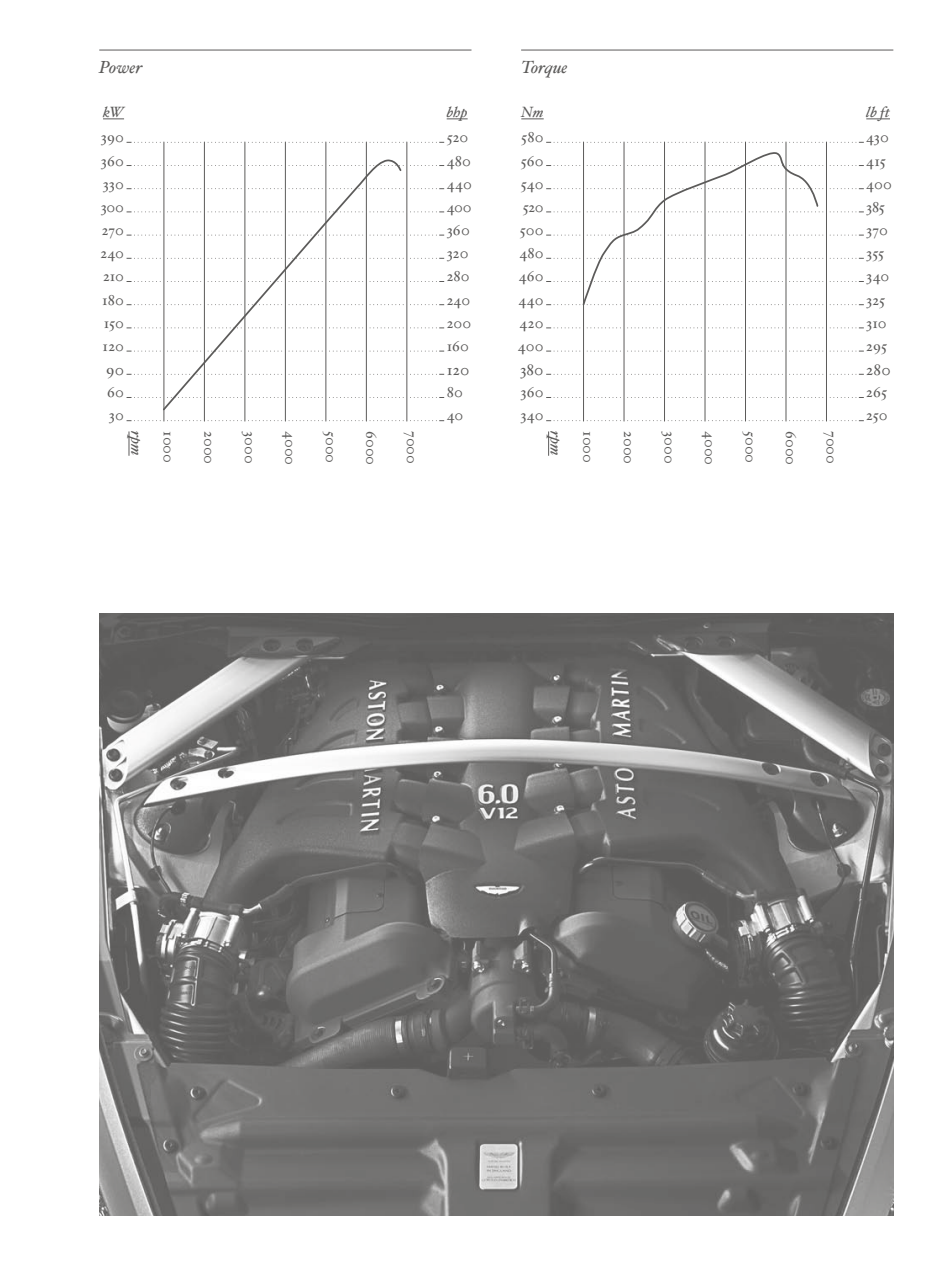
<style>
.page{position:relative;width:943px;height:1265px;background:#fff}
.page>*{position:absolute;margin:0;border:0;box-sizing:border-box;transform-origin:0 0}
.t1{font:italic 17.5px "Hoefler Text";letter-spacing:-.005em;color:#5c5b5a}
.t2{font:15.75px "Hoefler Text";letter-spacing:.01em;color:#5c5b5a}
.t3{font:italic 15.75px "Hoefler Text";color:#5c5b5a}
.t4{font:14.88px "Hoefler Text";letter-spacing:-.01em;color:#5c5b5a}
.t5{font:italic 14.88px "Hoefler Text";letter-spacing:.005em;color:#5c5b5a}
</style>
<div class="page">
<img style="left:99px;top:614px;width:794px;height:601px">
<svg style="left:163px;top:159px;width:239px;height:252px"></svg>
<hr style="left:583px;top:142px;width:1px;height:279px;background:#5c5b5a">
<hr style="left:623px;top:142px;width:1px;height:279px;background:#5c5b5a">
<hr style="left:664px;top:142px;width:1px;height:279px;background:#5c5b5a">
<hr style="left:704px;top:142px;width:1px;height:279px;background:#5c5b5a">
<hr style="left:745px;top:142px;width:1px;height:279px;background:#5c5b5a">
<hr style="left:785px;top:142px;width:1px;height:279px;background:#5c5b5a">
<hr style="left:826px;top:142px;width:1px;height:279px;background:#5c5b5a">
<hr style="left:164px;top:142px;width:1px;height:279px;background:#5c5b5a">
<hr style="left:204px;top:142px;width:1px;height:279px;background:#5c5b5a">
<hr style="left:244px;top:142px;width:1px;height:279px;background:#5c5b5a">
<hr style="left:285px;top:142px;width:1px;height:279px;background:#5c5b5a">
<hr style="left:325px;top:142px;width:1px;height:279px;background:#5c5b5a">
<hr style="left:366px;top:142px;width:1px;height:279px;background:#5c5b5a">
<hr style="left:406px;top:142px;width:1px;height:279px;background:#5c5b5a">
<svg style="left:126px;top:420px;width:318px;height:1px"></svg>
<svg style="left:126px;top:142px;width:318px;height:1px"></svg>
<svg style="left:126px;top:304px;width:318px;height:1px"></svg>
<svg style="left:126px;top:235px;width:318px;height:1px"></svg>
<svg style="left:126px;top:165px;width:318px;height:1px"></svg>
<svg style="left:126px;top:327px;width:318px;height:1px"></svg>
<svg style="left:126px;top:258px;width:318px;height:1px"></svg>
<svg style="left:126px;top:188px;width:318px;height:1px"></svg>
<svg style="left:126px;top:351px;width:318px;height:1px"></svg>
<svg style="left:126px;top:281px;width:318px;height:1px"></svg>
<svg style="left:126px;top:397px;width:318px;height:1px"></svg>
<svg style="left:126px;top:211px;width:318px;height:1px"></svg>
<svg style="left:126px;top:374px;width:318px;height:1px"></svg>
<svg style="left:546px;top:420px;width:317px;height:1px"></svg>
<svg style="left:546px;top:142px;width:317px;height:1px"></svg>
<svg style="left:546px;top:327px;width:317px;height:1px"></svg>
<svg style="left:546px;top:351px;width:317px;height:1px"></svg>
<svg style="left:546px;top:397px;width:317px;height:1px"></svg>
<svg style="left:546px;top:150px;width:317px;height:156px"></svg>
<svg style="left:546px;top:374px;width:317px;height:1px"></svg>
<hr style="left:99px;top:50px;width:372px;height:1px;background:#5c5b5a">
<hr style="left:521px;top:50px;width:372px;height:1px;background:#5c5b5a">
<svg style="left:129px;top:431px;width:1px;height:25px"></svg>
<svg style="left:548px;top:431px;width:1px;height:25px"></svg>
<svg style="left:103px;top:118px;width:21px;height:1px"></svg>
<svg style="left:521px;top:118px;width:22px;height:1px"></svg>
<svg style="left:446px;top:118px;width:21px;height:1px"></svg>
<svg style="left:866px;top:118px;width:24px;height:1px"></svg>
<p class="t1" style="left:99px;top:57px;width:45px">Power</p>
<p class="t1" style="left:521px;top:57px;width:48px">Torque</p>
<p class="t5" style="left:103px;top:103px;width:23px">kW</p>
<p class="t5" style="left:446px;top:103px;width:22px">bhp</p>
<p class="t5" style="left:521px;top:103px;width:24px">Nm</p>
<p class="t5" style="left:866px;top:103px;width:25px">lb ft</p>
<p class="t4" style="left:101px;top:128px;width:25px">390</p>
<p class="t4" style="left:446px;top:128px;width:23px">520</p>
<p class="t4" style="left:521px;top:128px;width:24px">580</p>
<p class="t4" style="left:866px;top:128px;width:24px">430</p>
<p class="t4" style="left:101px;top:152px;width:25px">360</p>
<p class="t4" style="left:446px;top:152px;width:26px">480</p>
<p class="t4" style="left:520px;top:152px;width:24px">560</p>
<p class="t4" style="left:866px;top:152px;width:21px">415</p>
<p class="t4" style="left:103px;top:175px;width:23px">330</p>
<p class="t4" style="left:521px;top:175px;width:24px">540</p>
<p class="t4" style="left:446px;top:175px;width:27px">440</p>
<p class="t4" style="left:866px;top:175px;width:27px">400</p>
<p class="t4" style="left:446px;top:198px;width:26px">400</p>
<p class="t4" style="left:866px;top:198px;width:20px">385</p>
<p class="t4" style="left:101px;top:198px;width:25px">300</p>
<p class="t4" style="left:523px;top:198px;width:22px">520</p>
<p class="t4" style="left:446px;top:221px;width:25px">360</p>
<p class="t4" style="left:866px;top:221px;width:23px">370</p>
<p class="t4" style="left:102px;top:221px;width:24px">270</p>
<p class="t4" style="left:520px;top:221px;width:25px">500</p>
<p class="t4" style="left:100px;top:244px;width:25px">240</p>
<p class="t4" style="left:519px;top:244px;width:26px">480</p>
<p class="t4" style="left:446px;top:244px;width:23px">320</p>
<p class="t4" style="left:866px;top:244px;width:20px">355</p>
<p class="t4" style="left:103px;top:268px;width:22px">210</p>
<p class="t4" style="left:519px;top:268px;width:26px">460</p>
<p class="t4" style="left:446px;top:268px;width:25px">280</p>
<p class="t4" style="left:866px;top:268px;width:25px">340</p>
<p class="t4" style="left:102px;top:291px;width:23px">180</p>
<p class="t4" style="left:518px;top:291px;width:27px">440</p>
<p class="t4" style="left:446px;top:291px;width:25px">240</p>
<p class="t4" style="left:866px;top:291px;width:21px">325</p>
<p class="t4" style="left:104px;top:314px;width:22px">150</p>
<p class="t4" style="left:519px;top:314px;width:26px">420</p>
<p class="t4" style="left:446px;top:314px;width:26px">200</p>
<p class="t4" style="left:866px;top:314px;width:22px">310</p>
<p class="t4" style="left:446px;top:337px;width:24px">160</p>
<p class="t4" style="left:866px;top:337px;width:22px">295</p>
<p class="t4" style="left:102px;top:337px;width:23px">120</p>
<p class="t4" style="left:518px;top:337px;width:27px">400</p>
<p class="t2" style="left:106px;top:360px;width:19px">90</p>
<p class="t2" style="left:520px;top:360px;width:25px">380</p>
<p class="t2" style="left:446px;top:360px;width:24px">120</p>
<p class="t2" style="left:866px;top:360px;width:26px">280</p>
<p class="t4" style="left:107px;top:384px;width:18px">60</p>
<p class="t4" style="left:520px;top:384px;width:25px">360</p>
<p class="t4" style="left:446px;top:384px;width:18px">80</p>
<p class="t4" style="left:866px;top:384px;width:23px">265</p>
<p class="t4" style="left:446px;top:407px;width:18px">40</p>
<p class="t4" style="left:866px;top:407px;width:23px">250</p>
<p class="t4" style="left:109px;top:407px;width:17px">30</p>
<p class="t4" style="left:520px;top:407px;width:25px">340</p>
<p class="t3" style="left:146px;top:431px;width:26px;rotate:90deg">rpm</p>
<p class="t4" style="left:178px;top:431px;width:33px;rotate:90deg">1000</p>
<p class="t4" style="left:218px;top:431px;width:34px;rotate:90deg">2000</p>
<p class="t4" style="left:259px;top:431px;width:34px;rotate:90deg">3000</p>
<p class="t4" style="left:299px;top:431px;width:35px;rotate:90deg">4000</p>
<p class="t4" style="left:340px;top:431px;width:33px;rotate:90deg">5000</p>
<p class="t4" style="left:380px;top:431px;width:35px;rotate:90deg">6000</p>
<p class="t4" style="left:421px;top:431px;width:34px;rotate:90deg">7000</p>
<p class="t3" style="left:565px;top:431px;width:26px;rotate:90deg">rpm</p>
<p class="t4" style="left:597px;top:431px;width:33px;rotate:90deg">1000</p>
<p class="t4" style="left:638px;top:431px;width:34px;rotate:90deg">2000</p>
<p class="t4" style="left:678px;top:431px;width:34px;rotate:90deg">3000</p>
<p class="t4" style="left:719px;top:431px;width:35px;rotate:90deg">4000</p>
<p class="t4" style="left:759px;top:431px;width:33px;rotate:90deg">5000</p>
<p class="t4" style="left:800px;top:431px;width:35px;rotate:90deg">6000</p>
<p class="t4" style="left:840px;top:431px;width:34px;rotate:90deg">7000</p>
</div>
